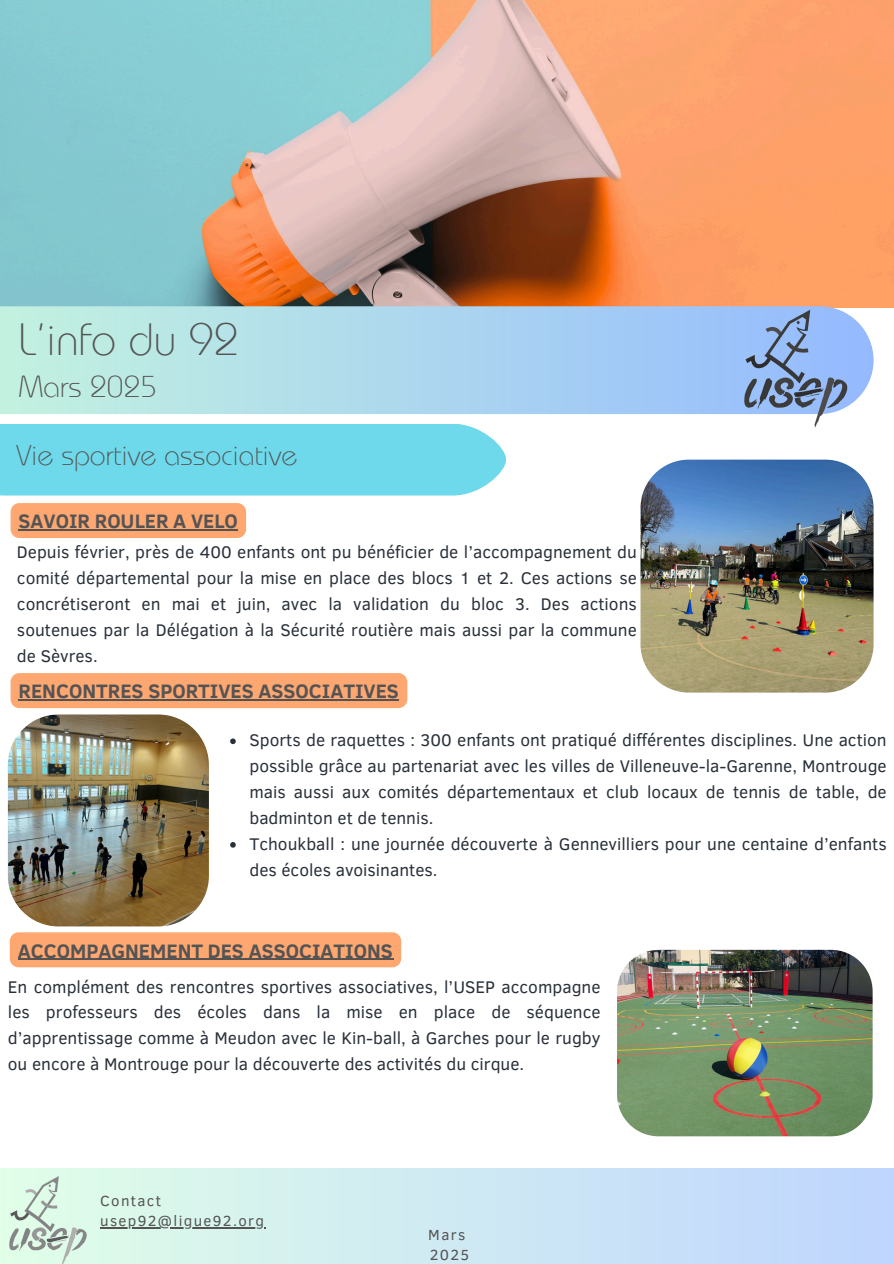
<style>
.page{position:relative;width:894px;height:1264px;background:#fff}
.page>*{position:absolute;margin:0;border:0;box-sizing:border-box;transform-origin:0 0}
.t1{font:300 45px "Bauhaus Pro";color:#545454}
.t2{font:300 30px "Bauhaus Pro";color:#545454}
.t3{font:300 28.5px "Bauhaus Pro";color:#545454}
.t4{font:700 19.95px "Clear Sans";color:#545454}
.t5{font:17.25px/25.8px "Clear Sans";color:#293039;text-align:justify}
.t6{font:15px "Clear Sans";letter-spacing:.09em;color:#545454}
</style>
<div class="page">
<div style="left:0;top:424px;width:506px;height:71px;background:#6dd9eb"></div>
<img style="left:0;top:0;width:893px;height:307px">
<svg style="left:0;top:306px;width:873px;height:108px;background:#afd9ec"></svg>
<img style="left:732px;top:307px;width:124px;height:121px">
<div style="left:0;top:1168px;width:893px;height:95px;background:linear-gradient(to right,#dffde6,#bfd6ff)"></div>
<img style="left:0;top:1174px;width:93px;height:89px">
<img style="left:640px;top:459px;width:233px;height:233px;border-radius:48px">
<img style="left:8px;top:714px;width:201px;height:212px;border-radius:51px">
<img style="left:617px;top:949px;width:254px;height:187px;border-radius:42px">
<hr style="left:100px;top:1227px;width:165px;height:1px;background:#545454">
<div style="left:11px;top:503px;width:235px;height:35px;background:#ffa770;border-radius:9px"></div>
<hr style="left:19px;top:529px;width:219px;height:1px;background:#545454">
<div style="left:11px;top:673px;width:396px;height:35px;background:#ffa770;border-radius:9px"></div>
<hr style="left:19px;top:699px;width:380px;height:1px;background:#545454">
<svg style="left:230px;top:738px;width:6px;height:6px"></svg>
<svg style="left:230px;top:842px;width:6px;height:5px"></svg>
<div style="left:10px;top:932px;width:391px;height:35px;background:#ffa770;border-radius:9px"></div>
<hr style="left:18px;top:958px;width:375px;height:1px;background:#545454">
<p class="t1" style="left:19px;top:324px;width:222px">L’info du 92</p>
<h3 class="t2" style="left:19px;top:376px;width:140px">Mars 2025</h3>
<h4 class="t3" style="left:17px;top:445px;width:282px">Vie sportive associative</h4>
<h3 class="t4" style="left:19px;top:507px;width:221px">SAVOIR ROULER A VELO</h3>
<p class="t5" style="left:17px;top:538px;width:621px">Depuis février, près de 400 enfants ont pu bénéficier de l’accompagnement du comité départemental pour la mise en place des blocs 1 et 2. Ces actions se concrétiseront en mai et juin, avec la validation du bloc 3. Des actions soutenues par la Délégation à la Sécurité routière mais aussi par la commune de Sèvres.</p>
<p class="t4" style="left:19px;top:677px;width:382px">RENCONTRES SPORTIVES ASSOCIATIVES</p>
<p class="t5" style="left:249px;top:726px;width:638px">Sports de raquettes : 300 enfants ont pratiqué différentes disciplines. Une action possible grâce au partenariat avec les villes de Villeneuve-la-Garenne, Montrouge mais aussi aux comités départementaux et club locaux de tennis de table, de badminton et de tennis.</p>
<p class="t5" style="left:249px;top:830px;width:638px">Tchoukball : une journée découverte à Gennevilliers pour une centaine d’enfants des écoles avoisinantes.</p>
<h3 class="t4" style="left:18px;top:936px;width:376px">ACCOMPAGNEMENT DES ASSOCIATIONS</h3>
<h4 class="t5" style="left:8px;top:972px;width:594px">En complément des rencontres sportives associatives, l’USEP accompagne les professeurs des écoles dans la mise en place de séquence d’apprentissage comme à Meudon avec le Kin-ball, à Garches pour le rugby ou encore à Montrouge pour la découverte des activités du cirque.</h4>
<p class="t6" style="left:100px;top:1189px;width:63px">Contact</p>
<h2 class="t6" style="left:100px;top:1210px;width:165px">usep92@ligue92.org</h2>
<h1 class="t6" style="left:428px;top:1223px;width:38px">Mars</h1>
<h2 class="t6" style="left:429px;top:1244px;width:41px">2025</h2>
</div>
